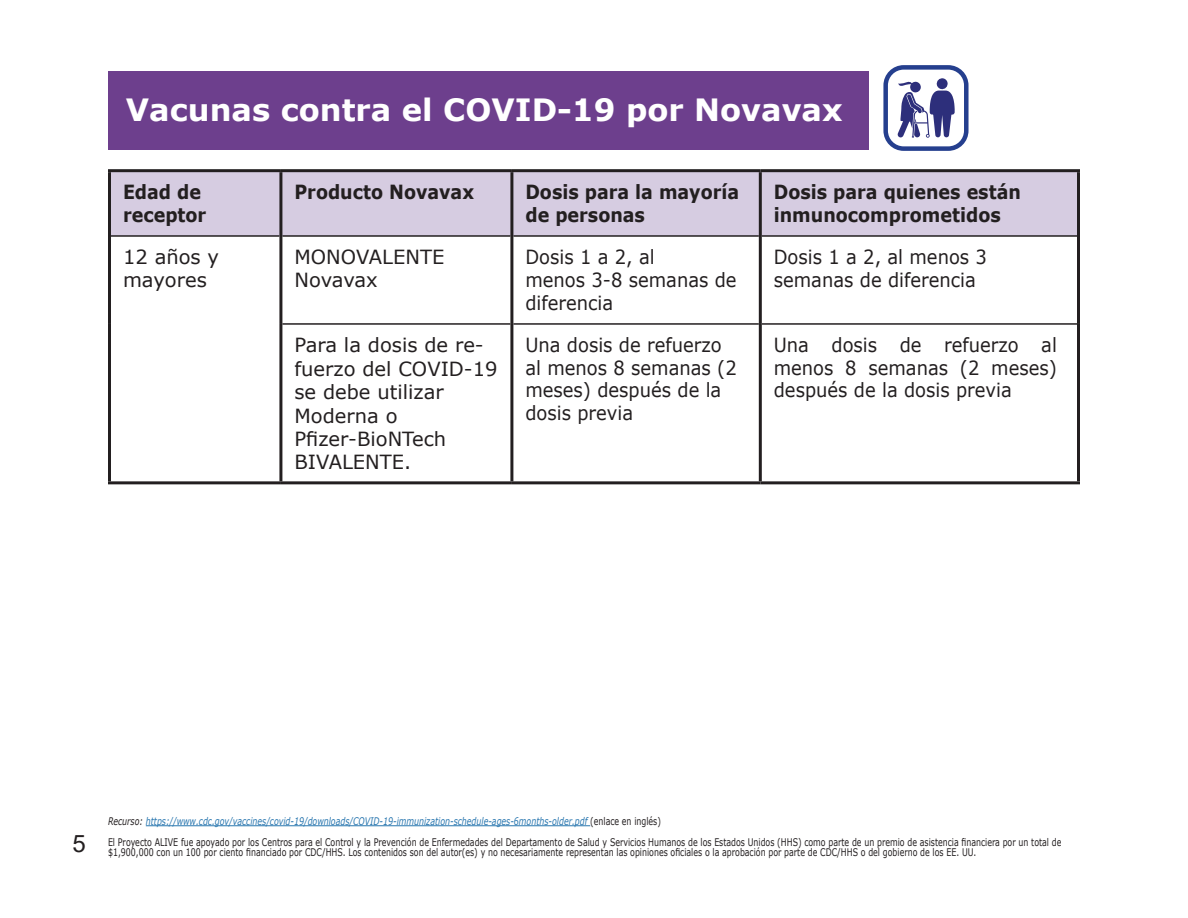
<style>
.page{position:relative;width:1188px;height:918px;background:#fff}
.page>*{position:absolute;margin:0;border:0;box-sizing:border-box;transform-origin:0 0}
.t1{font:700 30.75px "Verdana";color:#fff}
.t2{font:24px "Arial";color:#231f20}
.t3{font:19.5px/22.5px "Verdana";color:#231f20;scale:.92 1}
.t4{font:19.5px/23.4px "Verdana";color:#231f20}
.t5{font:700 19.5px/23.4px "Verdana";color:#231f20;scale:.9 1}
.t6{font:10.5px/21px "Verdana";color:#231f20;scale:.75 1}
.s1{font-style:italic}
.s2{font-style:italic;color:#2876af}
</style>
<div class="page">
<div style="left:110px;top:171px;width:171px;height:65px;background:#d6cce1"></div>
<div style="left:281px;top:171px;width:231px;height:65px;background:#d6cce1"></div>
<div style="left:512px;top:171px;width:248px;height:65px;background:#d6cce1"></div>
<div style="left:760px;top:171px;width:318px;height:65px;background:#d6cce1"></div>
<hr style="left:111px;top:235px;width:168px;height:2px;background:#231f20">
<hr style="left:282px;top:235px;width:228px;height:2px;background:#231f20">
<hr style="left:513px;top:235px;width:246px;height:2px;background:#231f20">
<hr style="left:762px;top:235px;width:315px;height:2px;background:#231f20">
<hr style="left:282px;top:323px;width:228px;height:2px;background:#231f20">
<hr style="left:513px;top:323px;width:246px;height:2px;background:#231f20">
<hr style="left:762px;top:323px;width:315px;height:2px;background:#231f20">
<hr style="left:108px;top:169px;width:173px;height:3px;background:#231f20">
<hr style="left:108px;top:172px;width:3px;height:64px;background:#231f20">
<hr style="left:281px;top:169px;width:231px;height:3px;background:#231f20">
<hr style="left:279px;top:172px;width:3px;height:64px;background:#231f20">
<hr style="left:512px;top:169px;width:248px;height:3px;background:#231f20">
<hr style="left:510px;top:172px;width:3px;height:64px;background:#231f20">
<hr style="left:760px;top:169px;width:320px;height:3px;background:#231f20">
<hr style="left:759px;top:172px;width:3px;height:64px;background:#231f20">
<hr style="left:1077px;top:172px;width:3px;height:64px;background:#231f20">
<hr style="left:108px;top:236px;width:3px;height:88px;background:#231f20">
<hr style="left:279px;top:236px;width:3px;height:88px;background:#231f20">
<hr style="left:510px;top:236px;width:3px;height:88px;background:#231f20">
<hr style="left:759px;top:236px;width:3px;height:88px;background:#231f20">
<hr style="left:1077px;top:236px;width:3px;height:88px;background:#231f20">
<hr style="left:108px;top:324px;width:3px;height:157px;background:#231f20">
<hr style="left:279px;top:324px;width:3px;height:157px;background:#231f20">
<hr style="left:510px;top:324px;width:3px;height:157px;background:#231f20">
<hr style="left:759px;top:324px;width:3px;height:157px;background:#231f20">
<hr style="left:1077px;top:324px;width:3px;height:157px;background:#231f20">
<hr style="left:108px;top:481px;width:173px;height:3px;background:#231f20">
<hr style="left:281px;top:481px;width:231px;height:3px;background:#231f20">
<hr style="left:512px;top:481px;width:248px;height:3px;background:#231f20">
<hr style="left:760px;top:481px;width:320px;height:3px;background:#231f20">
<hr style="left:146px;top:825px;width:444px;height:1px;background:#2876af">
<div style="left:108px;top:71px;width:760px;height:78px;background:#6d3f8d"></div>
<svg style="left:897px;top:78px;width:58px;height:60px"></svg>
<div style="left:883px;top:65px;width:86px;height:86px;border:4px solid #253f8e;border-radius:18px"></div>
<h1 class="t1" style="left:126px;top:88px;width:718px">Vacunas contra el COVID-19 por Novavax</h1>
<h3 class="t5" style="left:123px;top:180px;width:94px">Edad de receptor</h3>
<h3 class="t5" style="left:294px;top:180px;width:201px">Producto Novavax</h3>
<h3 class="t5" style="left:525px;top:180px;width:239px">Dosis para la mayoría de personas</h3>
<h3 class="t5" style="left:774px;top:180px;width:276px">Dosis para quienes están inmunocomprometidos</h3>
<h3 class="t4" style="left:123px;top:245px;width:98px">12 años y mayores</h3>
<h3 class="t4" style="left:294px;top:245px;width:151px">MONOVALENTE<br>Novavax</h3>
<h3 class="t3" style="left:525px;top:245px;width:231px;line-height:23.4px">Dosis 1 a 2, al<br>menos 3-8 semanas de diferencia</h3>
<h3 class="t3" style="left:774px;top:245px;width:233px;line-height:23.4px">Dosis 1 a 2, al menos 3 semanas de diferencia</h3>
<h3 class="t4" style="left:294px;top:333px;width:205px">Para la dosis de re&shy;fuerzo del COVID-19 se debe utilizar<br>Moderna o<br>Pfizer-BioNTech<br>BIVALENTE.</h3>
<h3 class="t3" style="left:525px;top:334px;width:231px">Una dosis de refuerzo al menos 8 semanas (2 meses) después de la dosis previa</h3>
<h3 class="t3" style="left:774px;top:334px;width:309px;text-align:justify">Una dosis de refuerzo al menos 8 semanas (2 meses) después de la dosis previa</h3>
<h2 class="t2" style="left:72px;top:827px;width:15px">5</h2>
<p class="t6" style="left:108px;top:810px;width:1273px"><span class="s1">Recurso:</span> <span class="s2">https://www.cdc.gov/vaccines/covid-19/downloads/COVID-19-immunization-schedule-ages-6months-older.pdf</span> (enlace en inglés)<br>El Proyecto ALIVE fue apoyado por los Centros para el Control y la Prevención de Enfermedades del Departamento de Salud y Servicios Humanos de los Estados Unidos (HHS) como parte de un premio de asistencia financiera por un total de</p>
<p class="t6" style="left:108px;top:842px;width:1159px">$1,900,000 con un 100 por ciento financiado por CDC/HHS. Los contenidos son del autor(es) y no necesariamente representan las opiniones oficiales o la aprobación por parte de CDC/HHS o del gobierno de los EE. UU.</p>
</div>
